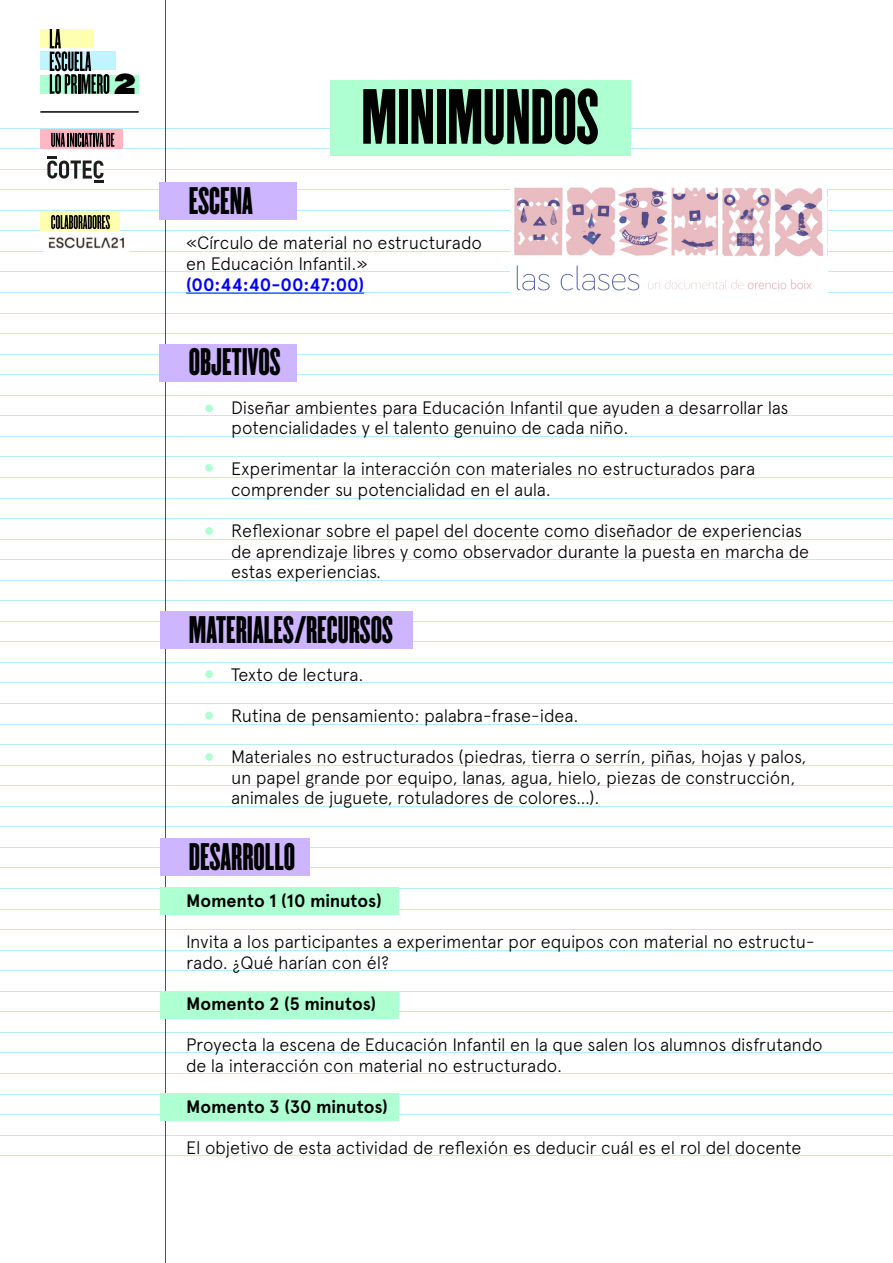
<style>
.page{position:relative;width:893px;height:1263px;background:#fff}
.page>*{position:absolute;margin:0;border:0;box-sizing:border-box;transform-origin:0 0}
.t1{font:68.25px "Champion HTF Featherweight";color:#000}
.t2{font:33.6px "Champion HTF Featherweight";color:#000}
.t3{font:25.05px "Champion HTF Heavyweight";color:#000}
.t4{font:300 18px/20.5px "Apercu";letter-spacing:-.015em;color:#000}
.t5{font:700 18px "Apercu";letter-spacing:-.005em;color:#000}
.t6{font:700 18px "Apercu";color:#00f}
</style>
<div class="page">
<hr style="left:0;top:128px;width:893px;height:1px;background:#b4eefc">
<hr style="left:0;top:148px;width:893px;height:1px;background:#b4eefc">
<hr style="left:0;top:169px;width:893px;height:1px;background:#b4eefc">
<hr style="left:0;top:189px;width:893px;height:1px;background:#b4eefc">
<hr style="left:0;top:210px;width:893px;height:1px;background:#b4eefc">
<hr style="left:0;top:230px;width:893px;height:1px;background:#b4eefc">
<hr style="left:0;top:251px;width:893px;height:1px;background:#b4eefc">
<hr style="left:0;top:272px;width:893px;height:1px;background:#b4eefc">
<hr style="left:0;top:292px;width:893px;height:1px;background:#b4eefc">
<hr style="left:0;top:313px;width:893px;height:1px;background:#b4eefc">
<hr style="left:0;top:333px;width:893px;height:1px;background:#b4eefc">
<hr style="left:0;top:354px;width:893px;height:1px;background:#b4eefc">
<hr style="left:0;top:374px;width:893px;height:1px;background:#b4eefc">
<hr style="left:0;top:395px;width:893px;height:1px;background:#b4eefc">
<hr style="left:0;top:415px;width:893px;height:1px;background:#b4eefc">
<hr style="left:0;top:436px;width:893px;height:1px;background:#b4eefc">
<hr style="left:0;top:456px;width:893px;height:1px;background:#b4eefc">
<hr style="left:0;top:477px;width:893px;height:1px;background:#b4eefc">
<hr style="left:0;top:498px;width:893px;height:1px;background:#b4eefc">
<hr style="left:0;top:518px;width:893px;height:1px;background:#b4eefc">
<hr style="left:0;top:539px;width:893px;height:1px;background:#b4eefc">
<hr style="left:0;top:559px;width:893px;height:1px;background:#b4eefc">
<hr style="left:0;top:580px;width:893px;height:1px;background:#b4eefc">
<hr style="left:0;top:600px;width:893px;height:1px;background:#b4eefc">
<hr style="left:0;top:621px;width:893px;height:1px;background:#b4eefc">
<hr style="left:0;top:641px;width:893px;height:1px;background:#b4eefc">
<hr style="left:0;top:662px;width:893px;height:1px;background:#b4eefc">
<hr style="left:0;top:683px;width:893px;height:1px;background:#b4eefc">
<hr style="left:0;top:703px;width:893px;height:1px;background:#b4eefc">
<hr style="left:0;top:724px;width:893px;height:1px;background:#b4eefc">
<hr style="left:0;top:744px;width:893px;height:1px;background:#b4eefc">
<hr style="left:0;top:765px;width:893px;height:1px;background:#b4eefc">
<hr style="left:0;top:785px;width:893px;height:1px;background:#b4eefc">
<hr style="left:0;top:806px;width:893px;height:1px;background:#b4eefc">
<hr style="left:0;top:826px;width:893px;height:1px;background:#b4eefc">
<hr style="left:0;top:847px;width:893px;height:1px;background:#b4eefc">
<hr style="left:0;top:867px;width:893px;height:1px;background:#b4eefc">
<hr style="left:0;top:888px;width:893px;height:1px;background:#b4eefc">
<hr style="left:0;top:909px;width:893px;height:1px;background:#b4eefc">
<hr style="left:0;top:929px;width:893px;height:1px;background:#b4eefc">
<hr style="left:0;top:950px;width:893px;height:1px;background:#b4eefc">
<hr style="left:0;top:970px;width:893px;height:1px;background:#b4eefc">
<hr style="left:0;top:991px;width:893px;height:1px;background:#b4eefc">
<hr style="left:0;top:1011px;width:893px;height:1px;background:#b4eefc">
<hr style="left:0;top:1032px;width:893px;height:1px;background:#b4eefc">
<hr style="left:0;top:1052px;width:893px;height:1px;background:#b4eefc">
<hr style="left:0;top:1073px;width:893px;height:1px;background:#b4eefc">
<hr style="left:0;top:1094px;width:893px;height:1px;background:#b4eefc">
<hr style="left:0;top:1114px;width:893px;height:1px;background:#b4eefc">
<hr style="left:0;top:1135px;width:893px;height:1px;background:#b4eefc">
<hr style="left:0;top:1155px;width:893px;height:1px;background:#b4eefc">
<hr style="left:165px;top:0;width:1px;height:1263px;background:#ff0025">
<div style="left:160px;top:991px;width:238px;height:27px;background:#aeffd1"></div>
<div style="left:160px;top:1093px;width:238px;height:27px;background:#aeffd1"></div>
<div style="left:160px;top:887px;width:238px;height:28px;background:#aeffd1"></div>
<hr style="left:186px;top:293px;width:178px;height:1px;background:#00f">
<div style="left:330px;top:80px;width:300px;height:75px;background:#aeffd1"></div>
<div style="left:160px;top:344px;width:137px;height:37px;background:#cdb6ff"></div>
<div style="left:160px;top:182px;width:137px;height:37px;background:#cdb6ff"></div>
<div style="left:160px;top:612px;width:252px;height:37px;background:#cdb6ff"></div>
<div style="left:205px;top:404px;width:8px;height:8px;background:#aeffd1;border-radius:50%"></div>
<div style="left:205px;top:464px;width:8px;height:8px;background:#aeffd1;border-radius:50%"></div>
<div style="left:205px;top:527px;width:8px;height:8px;background:#aeffd1;border-radius:50%"></div>
<div style="left:205px;top:670px;width:8px;height:8px;background:#aeffd1;border-radius:50%"></div>
<div style="left:205px;top:712px;width:8px;height:7px;background:#aeffd1;border-radius:50%"></div>
<div style="left:205px;top:753px;width:8px;height:8px;background:#aeffd1;border-radius:50%"></div>
<div style="left:160px;top:838px;width:150px;height:37px;background:#cdb6ff"></div>
<img style="left:511px;top:188px;width:208px;height:68px">
<img style="left:719px;top:188px;width:108px;height:69px">
<div style="left:511px;top:260px;width:317px;height:39px;background:#fff"></div>
<svg style="left:517px;top:265px;width:33px;height:25px"></svg>
<svg style="left:561px;top:265px;width:78px;height:25px"></svg>
<svg style="left:648px;top:279px;width:163px;height:10px"></svg>
<hr style="left:40px;top:111px;width:99px;height:2px;background:#000">
<img style="left:44px;top:237px;width:84px;height:15px">
<div style="left:40px;top:129px;width:83px;height:20px;background:#ffb7c3"></div>
<svg style="left:51px;top:133px;width:63px;height:14px"></svg>
<svg style="left:47px;top:156px;width:56px;height:27px"></svg>
<div style="left:40px;top:212px;width:80px;height:19px;background:#ffffb0"></div>
<svg style="left:51px;top:215px;width:59px;height:14px"></svg>
<div style="left:40px;top:29px;width:52px;height:19px;background:#ffffb0"></div>
<div style="left:40px;top:51px;width:76px;height:19px;background:#c2f4ff"></div>
<div style="left:40px;top:75px;width:99px;height:18px;background:#aeffd1"></div>
<svg style="left:50px;top:29px;width:59px;height:65px"></svg>
<h3 class="t3" style="left:114px;top:68px;width:23px">2</h3>
<h2 class="t2" style="left:189px;top:180px;width:66px">ESCENA</h2>
<h1 class="t1" style="left:361px;top:75px;width:239px">MINIMUNDOS</h1>
<p class="t4" style="left:186px;top:233px;width:297px">«Círculo de material no estructurado en Educación Infantil.»</p>
<p class="t6" style="left:186px;top:273px;width:180px">(00:44:40-00:47:00)</p>
<h2 class="t2" style="left:189px;top:341px;width:93px">OBJETIVOS</h2>
<p class="t4" style="left:231px;top:397px;width:559px">Diseñar ambientes para Educación Infantil que ayuden a desarrollar las potencialidades y el talento genuino de cada niño.</p>
<p class="t4" style="left:231px;top:459px;width:525px">Experimentar la interacción con materiales no estructurados para comprender su potencialidad en el aula.</p>
<p class="t4" style="left:231px;top:520px;width:579px">Reflexionar sobre el papel del docente como diseñador de experiencias de aprendizaje libres y como observador durante la puesta en marcha de estas experiencias.</p>
<h2 class="t2" style="left:189px;top:609px;width:205px">MATERIALES/RECURSOS</h2>
<p class="t4" style="left:231px;top:664px;width:134px">Texto de lectura.</p>
<p class="t4" style="left:231px;top:705px;width:349px">Rutina de pensamiento: palabra-frase-idea.</p>
<p class="t4" style="left:231px;top:746px;width:577px">Materiales no estructurados (piedras, tierra o serrín, piñas, hojas y palos, un papel grande por equipo, lanas, agua, hielo, piezas de construcción, animales de juguete, rotuladores de colores…).</p>
<h2 class="t2" style="left:189px;top:835px;width:108px">DESARROLLO</h2>
<p class="t5" style="left:186px;top:890px;width:197px">Momento 1 (10 minutos)</p>
<p class="t4" style="left:186px;top:931px;width:630px">Invita a los participantes a experimentar por equipos con material no estructu&shy;rado. ¿Qué harían con él?</p>
<p class="t5" style="left:186px;top:993px;width:192px">Momento 2 (5 minutos)</p>
<p class="t4" style="left:186px;top:1034px;width:638px">Proyecta la escena de Educación Infantil en la que salen los alumnos disfrutando de la interacción con material no estructurado.</p>
<p class="t5" style="left:186px;top:1095px;width:203px">Momento 3 (30 minutos)</p>
<p class="t4" style="left:186px;top:1137px;width:617px">El objetivo de esta actividad de reflexión es deducir cuál es el rol del docente</p>
</div>
